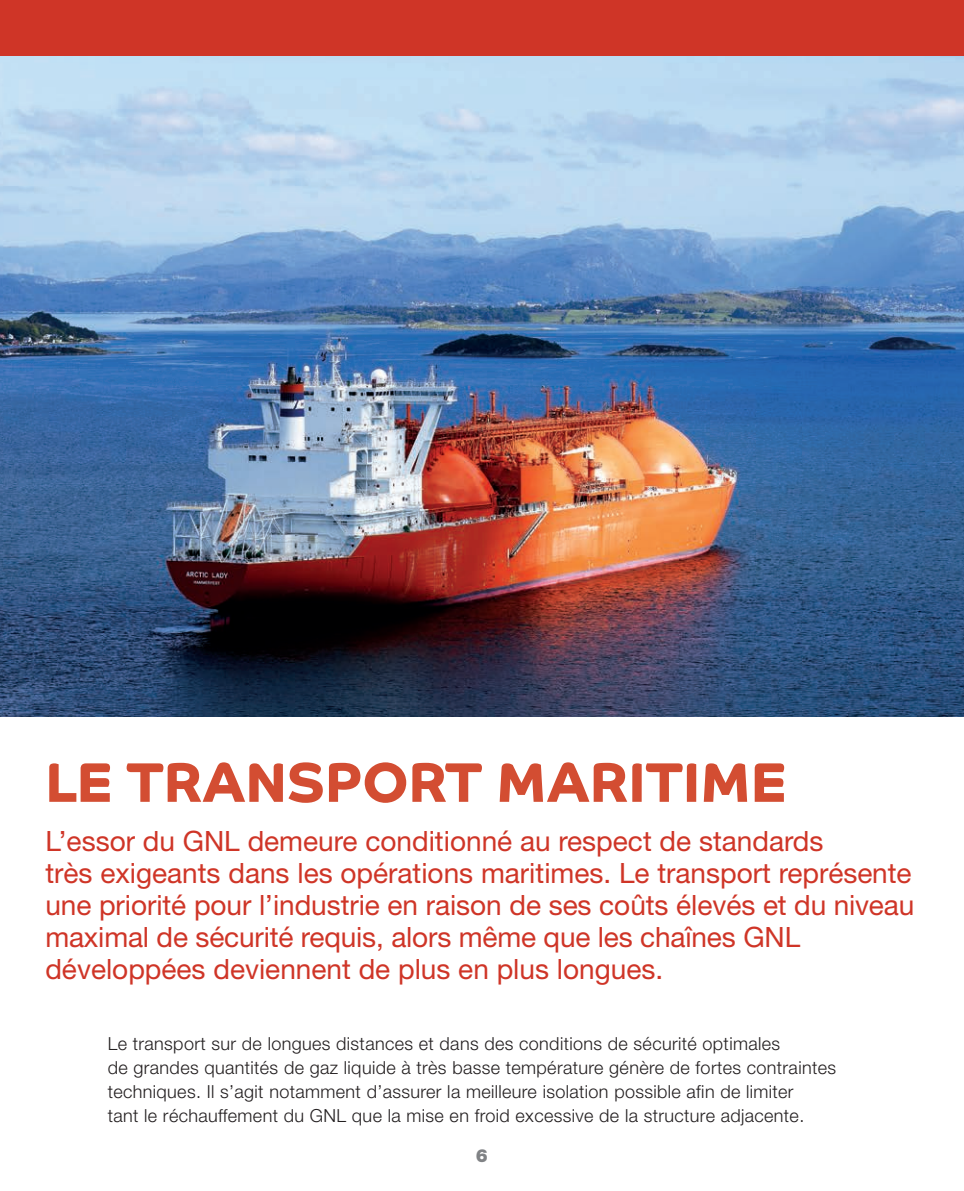
<style>
.page{position:relative;width:964px;height:1191px;background:#fff}
.page>*{position:absolute;margin:0;border:0;box-sizing:border-box;transform-origin:0 0}
.t1{font:700 56px "Co Headline Corp";color:#d34d32}
.t2{font:28px/32px "Helvetica Neue LT";color:#cf3527}
.t3{font:300 18px/24px "Helvetica Neue LT";letter-spacing:.02em;color:#231f20}
.t4{font:900 18px "Helvetica Neue LT";color:#808285}
</style>
<div class="page">
<div style="left:0;top:0;width:964px;height:57px;background:#cf3527"></div>
<img style="left:0;top:57px;width:964px;height:660px">
<h1 class="t1" style="left:45px;top:748px;width:743px">LE TRANSPORT MARITIME</h1>
<p class="t2" style="left:45px;top:824px;width:870px">L’essor du GNL demeure conditionné au respect de standards<br>très exigeants dans les opérations maritimes. Le transport représente une priorité pour l’industrie en raison de ses coûts élevés et du niveau maximal de sécurité requis, alors même que les chaînes GNL développées deviennent de plus en plus longues.</p>
<p class="t3" style="left:108px;top:1031px;width:730px">Le transport sur de longues distances et dans des conditions de sécurité optimales<br>de grandes quantités de gaz liquide à très basse température génère de fortes contraintes techniques. Il s’agit notamment d’assurer la meilleure isolation possible afin de limiter<br>tant le réchauffement du GNL que la mise en froid excessive de la structure adjacente.</p>
<p class="t4" style="left:476px;top:1145px;width:14px">6</p>
</div>
